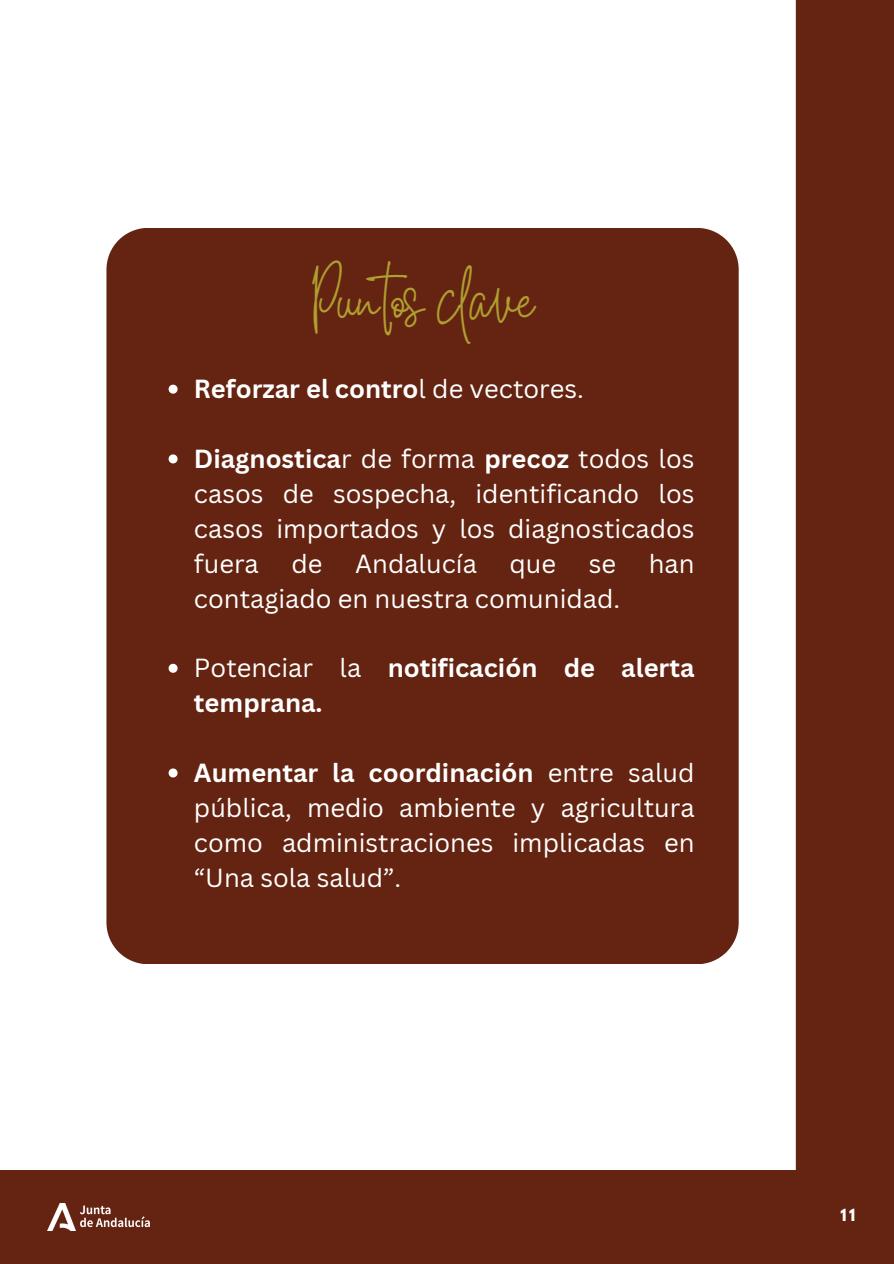
<style>
.page{position:relative;width:894px;height:1264px;background:#fff}
.page>*{position:absolute;margin:0;border:0;box-sizing:border-box;transform-origin:0 0}
.t1{font:49.5px "White Star";color:#af9f30}
.t2{font:25.5px/34.8px "Canva Sans";color:#fff;text-align:justify}
.t3{font:700 25.5px/34.8px "Canva Sans";color:#fff}
.t4{font:700 14.85px "League Spartan";color:#fff}
.s1{font-weight:400}
.s2{font-weight:700}
</style>
<div class="page">
<div style="left:0;top:1170px;width:893px;height:93px;background:#642411"></div>
<img style="left:47px;top:1203px;width:103px;height:27px">
<svg style="left:795px;top:0;width:98px;height:1170px;background:#763d2d"></svg>
<div style="left:106px;top:228px;width:632px;height:735px;background:#642411"></div>
<svg style="left:168px;top:384px;width:9px;height:9px"></svg>
<svg style="left:168px;top:454px;width:9px;height:9px"></svg>
<svg style="left:168px;top:663px;width:9px;height:9px"></svg>
<svg style="left:168px;top:768px;width:9px;height:9px"></svg>
<p class="t1" style="left:310px;top:287px;width:227px">Puntos clave</p>
<h1 class="t3" style="left:194px;top:371px;width:391px">Reforzar el contro<span class="s1">l de vectores.</span></h1>
<p class="t2" style="left:194px;top:440px;width:502px"><span class="s2">Diagnostica</span>r de forma <span class="s2">precoz</span> todos los casos de sospecha, identificando los casos importados y los diagnosticados fuera</p>
<p class="t2" style="left:291px;top:545px;width:33px">de</p>
<p class="t2" style="left:355px;top:545px;width:123px">Andalucía</p>
<p class="t2" style="left:509px;top:545px;width:48px">que</p>
<p class="t2" style="left:588px;top:545px;width:29px">se</p>
<p class="t2" style="left:648px;top:545px;width:47px">han</p>
<p class="t2" style="left:194px;top:580px;width:427px">contagiado en nuestra comunidad.</p>
<p class="t3" style="left:194px;top:650px;width:502px"><span class="s1">Potenciar la</span> notificación de alerta temprana.</p>
<p class="t2" style="left:194px;top:754px;width:502px"><span class="s2">Aumentar la coordinación</span> entre salud pública, medio ambiente y agricultura como administraciones implicadas en “Una sola salud”.</p>
<p class="t4" style="left:840px;top:1207px;width:16px">11</p>
</div>
